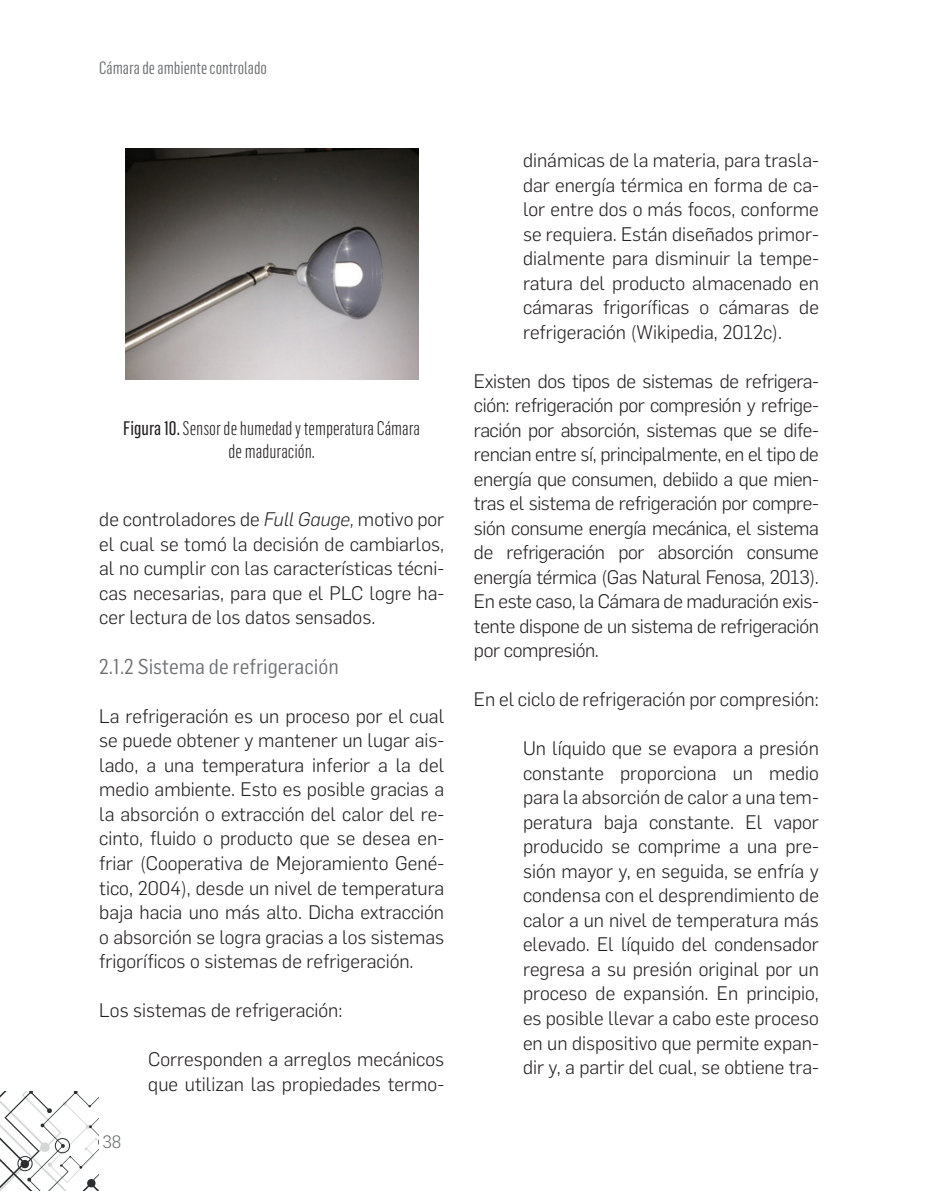
<style>
.page{position:relative;width:943px;height:1191px;background:#fff}
.page>*{position:absolute;margin:0;border:0;box-sizing:border-box;transform-origin:0 0}
.Titulo_3{font:21px "Flama Semicondensed";color:#6c6d70}
.Texto_Corrido{font:300 19.25px/24.5px "Flama";color:#231f20;text-align:justify}
.Indentado{font:300 19.25px/24.5px "Flama";color:#231f20;text-align:justify}
.Titulo_Graficas{font:300 19.25px "Flama Condensed";color:#231f20}
.t1{font:17.5px "Flama Condensed";color:#6c6d70}
.t2{font:300 17.5px "Flama";color:#6c6d70}
.s1{font-family:"Flama Condensed Basic";font-weight:400}
.s2{font-style:italic}
</style>
<div class="page">
<svg style="left:0;top:1091px;width:99px;height:100px"></svg>
<img style="left:125px;top:149px;width:293px;height:230px">
<p class="t1" style="left:99px;top:57px;width:169px">Cámara de ambiente controlado</p>
<p class="Titulo_Graficas" style="left:123px;top:416px;width:298px"><span class="s1">Figura 10.</span> Sensor de humedad y temperatura Cámara</p>
<p class="Titulo_Graficas" style="left:228px;top:439px;width:88px">de maduración.</p>
<p class="Texto_Corrido" style="left:99px;top:506px;width:346px">de controladores de <span class="s2">Full Gauge,</span> motivo por el cual se tomó la decisión de cambiarlos, al no cumplir con las características técni&shy;cas necesarias, para que el PLC logre ha&shy;cer lectura de los datos sensados.</p>
<p class="Titulo_3" style="left:99px;top:653px;width:241px">2.1.2 Sistema de refrigeración</p>
<p class="Texto_Corrido" style="left:99px;top:703px;width:346px">La refrigeración es un proceso por el cual se puede obtener y mantener un lugar ais&shy;lado, a una temperatura inferior a la del medio ambiente. Esto es posible gracias a la absorción o extracción del calor del re&shy;cinto, fluido o producto que se desea en&shy;friar (Cooperativa de Mejoramiento Gené&shy;tico, 2004), desde un nivel de temperatura baja hacia uno más alto. Dicha extracción o absorción se logra gracias a los sistemas frigoríficos o sistemas de refrigeración.</p>
<p class="Texto_Corrido" style="left:99px;top:997px;width:245px">Los sistemas de refrigeración:</p>
<p class="Indentado" style="left:148px;top:1046px;width:297px">Corresponden a arreglos mecánicos que utilizan las propiedades termo-</p>
<p class="t2" style="left:102px;top:1130px;width:20px">38</p>
<p class="Indentado" style="left:523px;top:147px;width:297px">dinámicas de la materia, para trasla&shy;dar energía térmica en forma de ca&shy;lor entre dos o más focos, conforme se requiera. Están diseñados primor&shy;dialmente para disminuir la tempe&shy;ratura del producto almacenado en cámaras frigoríficas o cámaras de refrigeración (Wikipedia, 2012c).</p>
<p class="Texto_Corrido" style="left:474px;top:367px;width:346px">Existen dos tipos de sistemas de refrigera&shy;ción: refrigeración por compresión y refrige&shy;ración por absorción, sistemas que se dife&shy;rencian entre sí, principalmente, en el tipo de energía que consumen, debiido a que mien&shy;tras el sistema de refrigeración por compre&shy;sión consume energía mecánica, el sistema de refrigeración por absorción consume energía térmica (Gas Natural Fenosa, 2013).<br>En este caso, la Cámara de maduración exis&shy;tente dispone de un sistema de refrigeración por compresión.</p>
<p class="Texto_Corrido" style="left:474px;top:686px;width:346px">En el ciclo de refrigeración por compresión:</p>
<p class="Indentado" style="left:523px;top:735px;width:297px">Un líquido que se evapora a presión constante proporciona un medio para la absorción de calor a una tem&shy;peratura baja constante. El vapor producido se comprime a una pre&shy;sión mayor y, en seguida, se enfría y condensa con el desprendimiento de calor a un nivel de temperatura más elevado. El líquido del condensador regresa a su presión original por un proceso de expansión. En principio, es posible llevar a cabo este proceso en un dispositivo que permite expan&shy;dir y, a partir del cual, se obtiene tra-</p>
</div>
